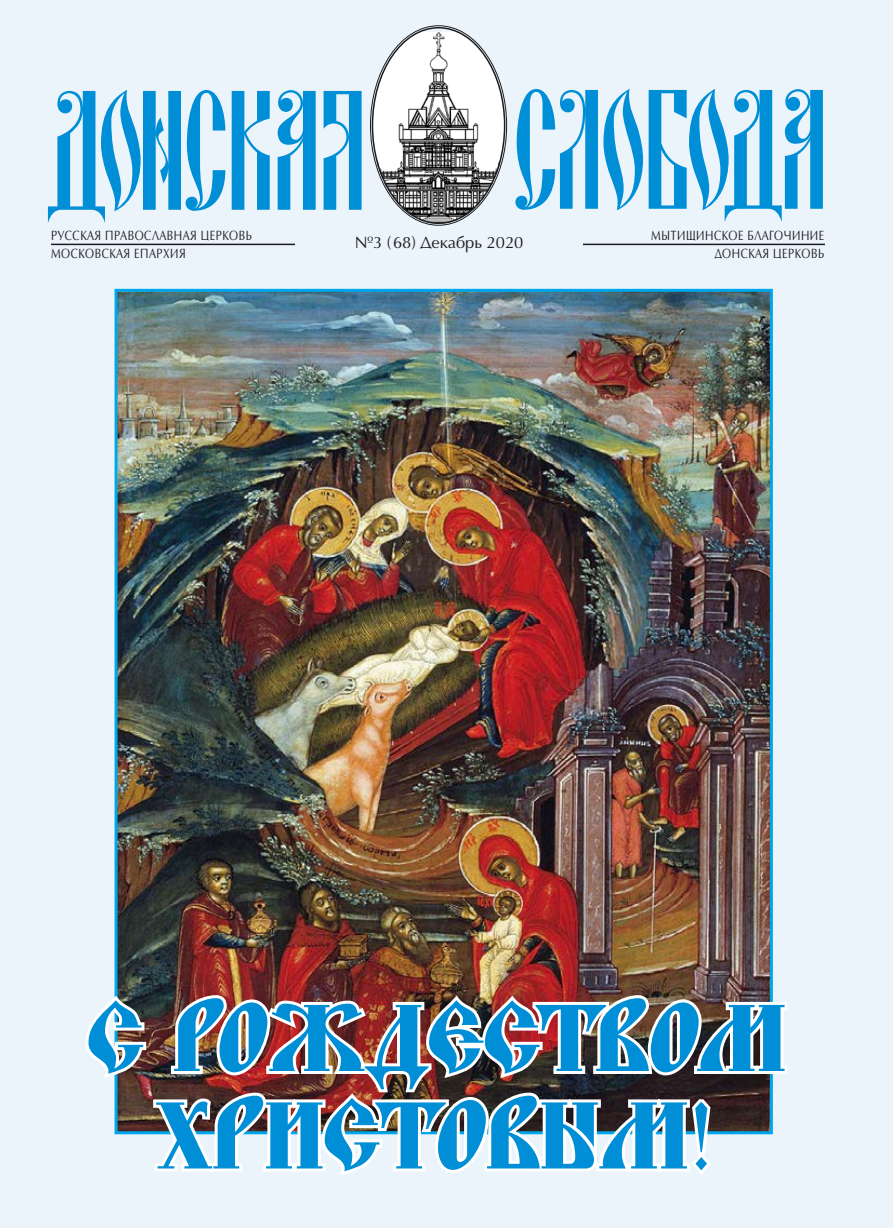
<style>
.page{position:relative;width:893px;height:1229px;background:#fff}
.page>*{position:absolute;margin:0;border:0;box-sizing:border-box;transform-origin:0 0}
.t1{font:165px "Blagovest Three";letter-spacing:-.03em;color:#008fd7;scale:.96 1}
.t2{font:91.5px/97.5px "Blagovest Five Regular Serif";color:#008fd7;text-align:center}
.t3{font:16.5px "AG Opus";color:#1b1c20}
.t4{font:13.5px/18px "AG Opus";letter-spacing:.05em;color:#1b1c20;scale:.8 1}
</style>
<div class="page">
<div style="left:0;top:0;width:892px;height:1228px;background:#ebf4fb"></div>
<img style="left:372px;top:32px;width:133px;height:192px">
<hr style="left:51px;top:244px;width:774px;height:1px;background:#1b1c20">
<div style="left:296px;top:226px;width:287px;height:32px;background:#ebf4fb"></div>
<img style="left:119px;top:293px;width:650px;height:683px">
<img style="left:86px;top:976px;width:702px;height:199px">
<h1 class="t1" style="left:51px;top:65px;width:812px">ДОНСКАЯ СЛОБОДА</h1>
<p class="t4" style="left:51px;top:227px;width:253px">Русская православная церковь<br>Московская епархия</p>
<p class="t4" style="left:651px;top:227px;width:218px;text-align:right">Мытищинское благочиние<br>Донская церковь</p>
<p class="t3" style="left:355px;top:233px;width:170px">№3 (68) Декабрь 2020</p>
<h2 class="t2" style="left:87px;top:986px;width:700px">с Рождеством<br>Христовым!</h2>
</div>
